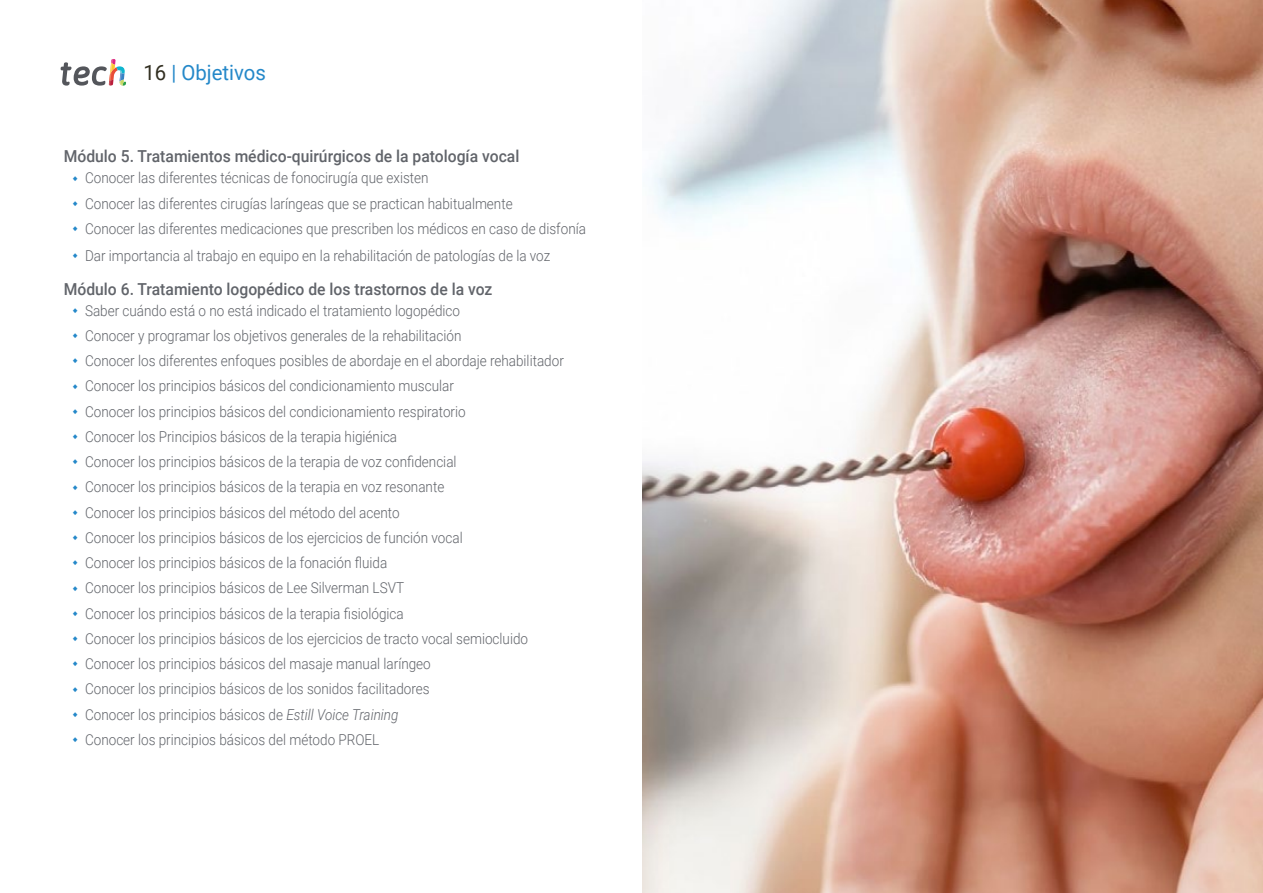
<style>
.page{position:relative;width:1263px;height:893px;background:#fff}
.page>*{position:absolute;margin:0;border:0;box-sizing:border-box;transform-origin:0 0}
.t1{font:21px "Roboto";color:#2488c9}
.t2{font:500 16.5px "Roboto";color:#61646a;scale:.95 1}
.t3{font:300 15px/25.2px "Roboto";color:#61646a;scale:.9 1}
.s1{color:#312e20}
.s2{font-style:italic}
</style>
<div class="page">
<img style="left:642px;top:0;width:621px;height:893px">
<svg style="left:61px;top:59px;width:65px;height:27px"></svg>
<h1 class="t1" style="left:144px;top:57px;width:124px"><span class="s1">16</span> | Objetivos</h1>
<p class="t2" style="left:64px;top:145px;width:481px">Módulo 5. Tratamientos médico-quirúrgicos de la patología vocal</p>
<p class="t3" style="left:85px;top:165px;width:558px">Conocer las diferentes técnicas de fonocirugía que existen<br>Conocer las diferentes cirugías laríngeas que se practican habitualmente<br>Conocer las diferentes medicaciones que prescriben los médicos en caso de disfonía</p>
<p class="t3" style="left:85px;top:242px;width:518px">Dar importancia al trabajo en equipo en la rehabilitación de patologías de la voz</p>
<p class="t2" style="left:64px;top:277px;width:453px">Módulo 6. Tratamiento logopédico de los trastornos de la voz</p>
<p class="t3" style="left:85px;top:297px;width:533px">Saber cuándo está o no está indicado el tratamiento logopédico<br>Conocer y programar los objetivos generales de la rehabilitación<br>Conocer los diferentes enfoques posibles de abordaje en el abordaje rehabilitador Conocer los principios básicos del condicionamiento muscular<br>Conocer los principios básicos del condicionamiento respiratorio<br>Conocer los Principios básicos de la terapia higiénica<br>Conocer los principios básicos de la terapia de voz confidencial<br>Conocer los principios básicos de la terapia en voz resonante<br>Conocer los principios básicos del método del acento<br>Conocer los principios básicos de los ejercicios de función vocal<br>Conocer los principios básicos de la fonación fluida<br>Conocer los principios básicos de Lee Silverman LSVT<br>Conocer los principios básicos de la terapia fisiológica<br>Conocer los principios básicos de los ejercicios de tracto vocal semiocluido Conocer los principios básicos del masaje manual laríngeo<br>Conocer los principios básicos de los sonidos facilitadores<br>Conocer los principios básicos de <span class="s2">Estill Voice Training<br></span>Conocer los principios básicos del método PROEL</p>
</div>
